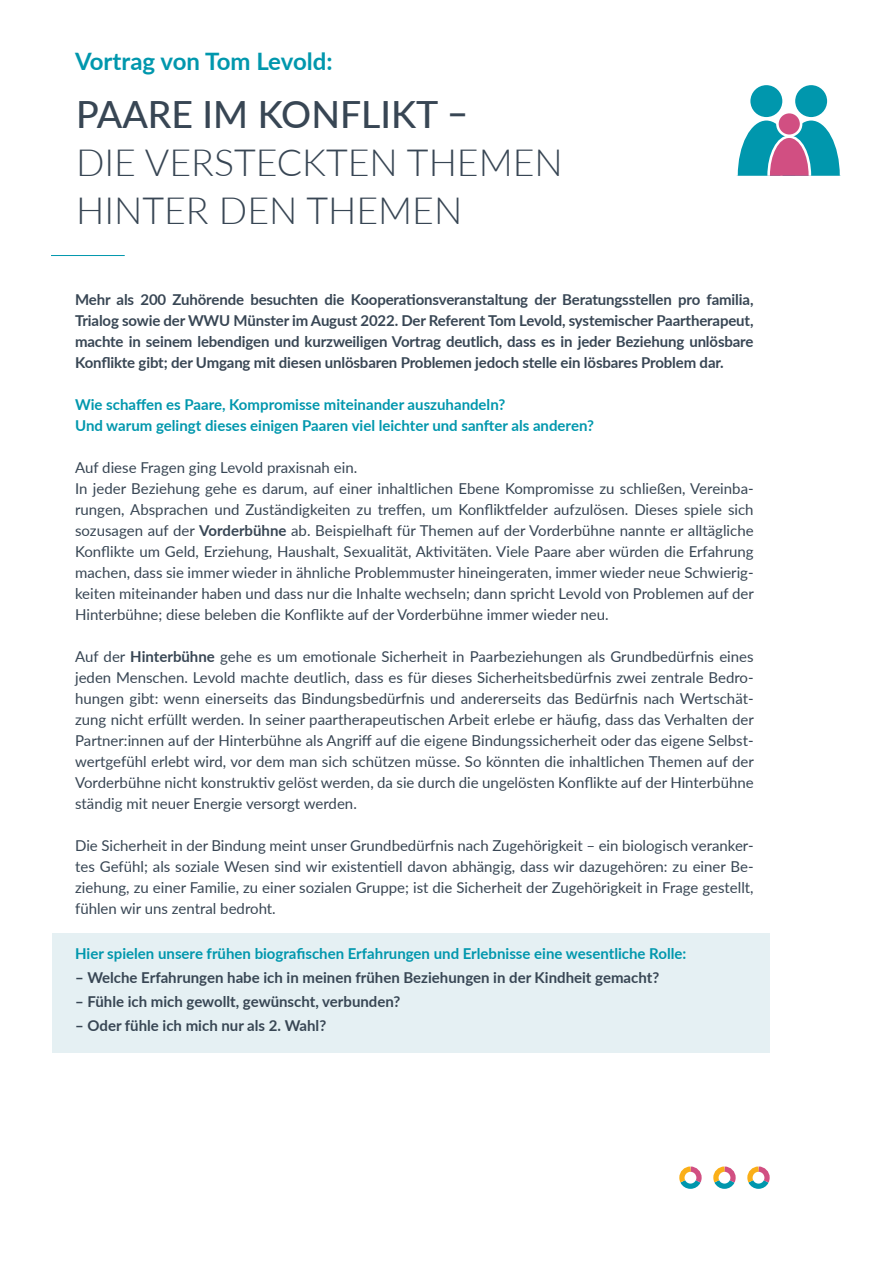
<style>
.page{position:relative;width:893px;height:1263px;background:#fff}
.page>*{position:absolute;margin:0;border:0;box-sizing:border-box;transform-origin:0 0}
.t1{font:300 37.5px/48px "Lato";color:#384654}
.t2{font:500 37.5px "Lato";color:#384654}
.t3{font:700 24px "Lato";color:#0097ad}
.t4{font:15px/21px "Lato";color:#384654;text-align:justify}
.t5{font:700 15px/21px "Lato";color:#384654;text-align:justify}
.t6{font:700 15px/21px "Lato";color:#0097ad}
.s1{font-weight:700}
</style>
<div class="page">
<div style="left:52px;top:933px;width:718px;height:119px;background:#e5f0f3"></div>
<hr style="left:51px;top:255px;width:74px;height:1px;background:#0097ad">
<svg style="left:679px;top:1166px;width:91px;height:23px"></svg>
<div style="left:749px;top:84px;width:34px;height:34px;background:#0097ad;border-radius:50%"></div>
<div style="left:748px;top:83px;width:36px;height:36px;border:2px solid #fff;border-radius:50%"></div>
<div style="left:794px;top:84px;width:34px;height:34px;background:#0097ad;border-radius:50%"></div>
<div style="left:793px;top:83px;width:36px;height:36px;border:2px solid #fff;border-radius:50%"></div>
<svg style="left:736px;top:117px;width:105px;height:59px"></svg>
<div style="left:777px;top:112px;width:24px;height:24px;background:#d14f82;border-radius:50%"></div>
<div style="left:776px;top:111px;width:26px;height:26px;border:3px solid #fff;border-radius:50%"></div>
<h2 class="t3" style="left:75px;top:44px;width:259px">Vortrag von Tom Levold:</h2>
<h1 class="t2" style="left:76px;top:87px;width:394px">PAARE IM KONFLIKT –</h1>
<h1 class="t1" style="left:76px;top:137px;width:488px">DIE VERSTECKTEN THEMEN<br>HINTER DEN THEMEN</h1>
<p class="t5" style="left:75px;top:288px;width:680px">Mehr als 200 Zuhörende besuchten die Kooperationsveranstaltung der Beratungsstellen pro familia, Trialog sowie der WWU Münster im August 2022. Der Referent Tom Levold, systemischer Paartherapeut, machte in seinem lebendigen und kurzweiligen Vortrag deutlich, dass es in jeder Beziehung unlösbare Konflikte gibt; der Umgang mit diesen unlösbaren Problemen jedoch stelle ein lösbares Problem dar.</p>
<p class="t6" style="left:75px;top:393px;width:520px">Wie schaffen es Paare, Kompromisse miteinander auszuhandeln?<br>Und warum gelingt dieses einigen Paaren viel leichter und sanfter als anderen?</p>
<p class="t4" style="left:75px;top:456px;width:680px;text-align:left">Auf diese Fragen ging Levold praxisnah ein.<br>In jeder Beziehung gehe es darum, auf einer inhaltlichen Ebene Kompromisse zu schließen, Vereinba&shy;rungen, Absprachen und Zuständigkeiten zu treffen, um Konfliktfelder aufzulösen. Dieses spiele sich sozusagen auf der <span class="s1">Vorderbühne</span> ab. Beispielhaft für Themen auf der Vorderbühne nannte er alltägliche Konflikte um Geld, Erziehung, Haushalt, Sexualität, Aktivitäten. Viele Paare aber würden die Erfahrung machen, dass sie immer wieder in ähnliche Problemmuster hineingeraten, immer wieder neue Schwierig&shy;keiten miteinander haben und dass nur die Inhalte wechseln; dann spricht Levold von Problemen auf der Hinterbühne; diese beleben die Konflikte auf der Vorderbühne immer wieder neu.</p>
<p class="t4" style="left:75px;top:645px;width:680px">Auf der <span class="s1">Hinterbühne</span> gehe es um emotionale Sicherheit in Paarbeziehungen als Grundbedürfnis eines jeden Menschen. Levold machte deutlich, dass es für dieses Sicherheitsbedürfnis zwei zentrale Bedro&shy;hungen gibt: wenn einerseits das Bindungsbedürfnis und andererseits das Bedürfnis nach Wertschät&shy;zung nicht erfüllt werden. In seiner paartherapeutischen Arbeit erlebe er häufig, dass das Verhalten der Partner:innen auf der Hinterbühne als Angriff auf die eigene Bindungssicherheit oder das eigene Selbst&shy;wertgefühl erlebt wird, vor dem man sich schützen müsse. So könnten die inhaltlichen Themen auf der Vorderbühne nicht konstruktiv gelöst werden, da sie durch die ungelösten Konflikte auf der Hinterbühne ständig mit neuer Energie versorgt werden.</p>
<p class="t4" style="left:75px;top:834px;width:680px">Die Sicherheit in der Bindung meint unser Grundbedürfnis nach Zugehörigkeit – ein biologisch veranker&shy;tes Gefühl; als soziale Wesen sind wir existentiell davon abhängig, dass wir dazugehören: zu einer Be&shy;ziehung, zu einer Familie, zu einer sozialen Gruppe; ist die Sicherheit der Zugehörigkeit in Frage gestellt, fühlen wir uns zentral bedroht.</p>
<p class="t6" style="left:75px;top:942px;width:613px">Hier spielen unsere frühen biografischen Erfahrungen und Erlebnisse eine wesentliche Rolle:</p>
<p class="t5" style="left:75px;top:966px;width:586px">– Welche Erfahrungen habe ich in meinen frühen Beziehungen in der Kindheit gemacht?</p>
<p class="t5" style="left:75px;top:990px;width:327px">– Fühle ich mich gewollt, gewünscht, verbunden?</p>
<p class="t5" style="left:75px;top:1014px;width:253px">– Oder fühle ich mich nur als 2. Wahl?</p>
</div>
